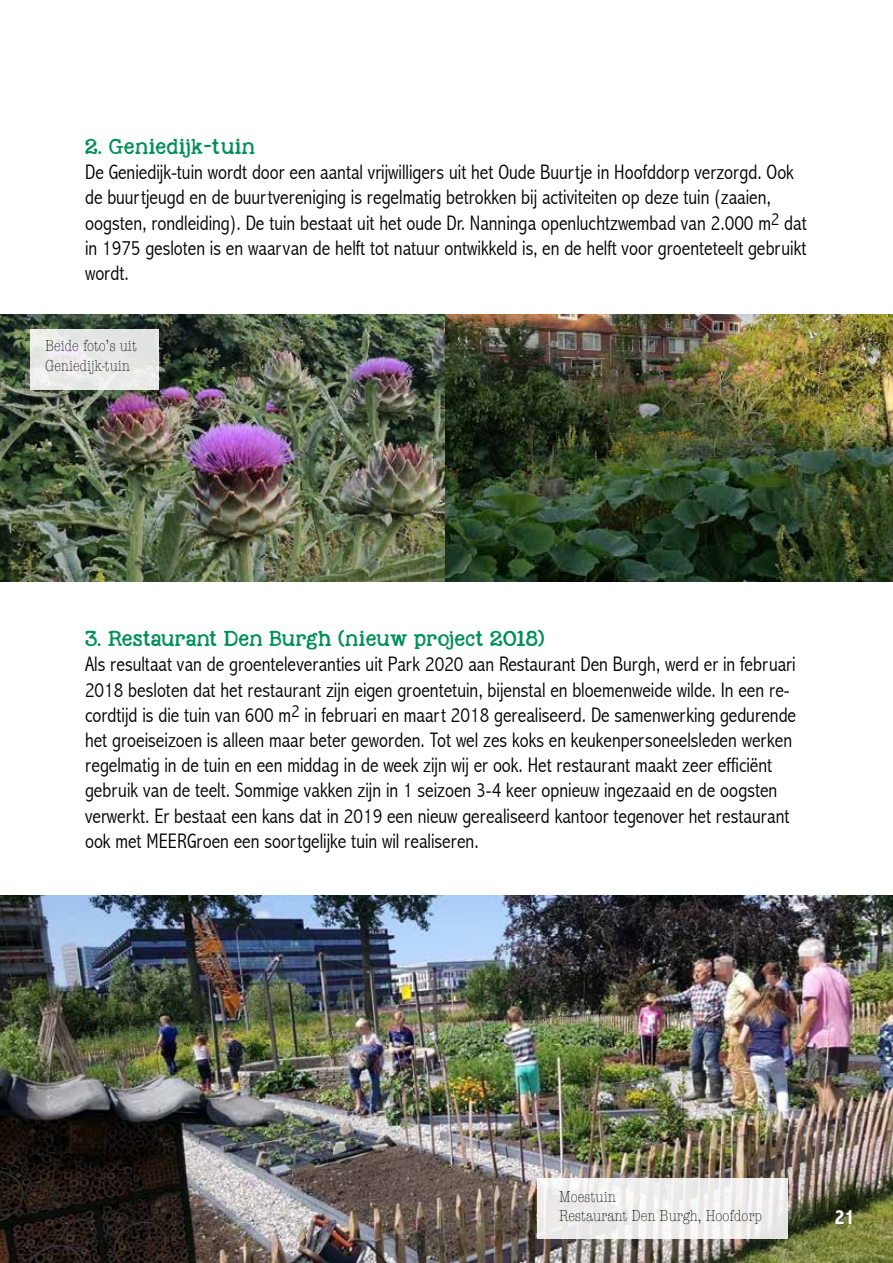
<style>
.page{position:relative;width:893px;height:1263px;background:#fff}
.page>*{position:absolute;margin:0;border:0;box-sizing:border-box;transform-origin:0 0}
.t1{font:300 condensed 21px/25.2px "Abadi";color:#000}
.t2{font:700 condensed 21px "Abadi";color:#fff}
.t3{font:300 condensed 16.5px/19.8px "American Typewriter";color:#020203}
.t4{font:15.75px "KG Nextto Me Solid";color:#009056}
</style>
<div class="page">
<img style="left:1px;top:896px;width:892px;height:366px">
<img style="left:1px;top:314px;width:891px;height:268px">
<div style="left:537px;top:1178px;width:251px;height:61px;background:linear-gradient(to right,#efeeed,#f0efee)"></div>
<div style="left:30px;top:330px;width:129px;height:60px;background:#e8e9e7"></div>
<p class="t4" style="left:85px;top:135px;width:172px">2. Geniedijk-tuin</p>
<p class="t1" style="left:85px;top:160px;width:723px">De Geniedijk-tuin wordt door een aantal vrijwilligers uit het Oude Buurtje in Hoofddorp verzorgd. Ook de buurtjeugd en de buurtvereniging is regelmatig betrokken bij activiteiten op deze tuin (zaaien, oogsten, rondleiding). De tuin bestaat uit het oude Dr. Nanninga openluchtzwembad van 2.000 m<sup>2</sup> dat in 1975 gesloten is en waarvan de helft tot natuur ontwikkeld is, en de helft voor groenteteelt gebruikt wordt.</p>
<p class="t3" style="left:45px;top:336px;width:93px">Beide foto’s uit<br>Geniedijk-tuin</p>
<p class="t4" style="left:85px;top:627px;width:461px">3. Restaurant Den Burgh (nieuw project 2018)</p>
<p class="t1" style="left:85px;top:652px;width:713px">Als resultaat van de groenteleveranties uit Park 2020 aan Restaurant Den Burgh, werd er in februari 2018 besloten dat het restaurant zijn eigen groentetuin, bijenstal en bloemenweide wilde. In een re&shy;cordtijd is die tuin van 600 m<sup>2</sup> in februari en maart 2018 gerealiseerd. De samenwerking gedurende het groeiseizoen is alleen maar beter geworden. Tot wel zes koks en keukenpersoneelsleden werken regelmatig in de tuin en een middag in de week zijn wij er ook. Het restaurant maakt zeer efficiënt gebruik van de teelt. Sommige vakken zijn in 1 seizoen 3-4 keer opnieuw ingezaaid en de oogsten verwerkt. Er bestaat een kans dat in 2019 een nieuw gerealiseerd kantoor tegenover het restaurant ook met MEERGroen een soortgelijke tuin wil realiseren.</p>
<p class="t3" style="left:559px;top:1186px;width:204px">Moestuin<br>Restaurant Den Burgh, Hoofdorp</p>
<p class="t2" style="left:834px;top:1204px;width:22px">21</p>
</div>
